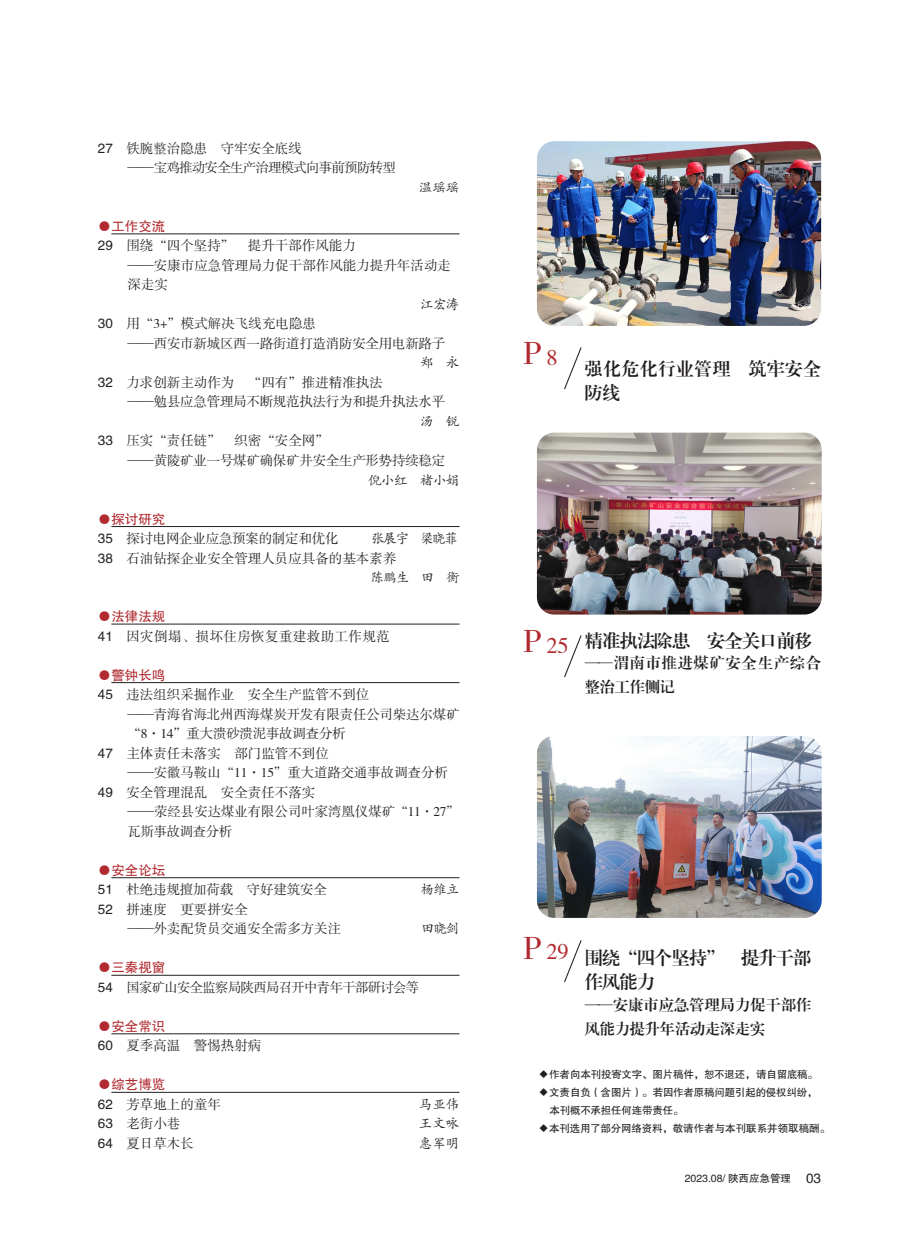
<style>
.page{position:relative;width:919px;height:1238px;background:#fff}
.page>*{position:absolute;margin:0;border:0;box-sizing:border-box;transform-origin:0 0}
.大标题{font:33px "FZSSK GBK1 0";color:#b02a2f}
.大标题-2{font:22.5px "FZSSK GBK1 0";color:#b02a2f}
.目录{font:18px/24px "FZXBSK GBK1 0";letter-spacing:-.03em;color:#231f20}
.目录-2{font:18px/24px "FZXBSK GBK1 0";letter-spacing:.035em;color:#231f20}
.目录-3{font:15px/24px "FZXBSK GBK1 0";letter-spacing:.015em;color:#231f20}
.目录-4{font:15px/24px "FZXBSK GBK1 0";letter-spacing:.065em;color:#231f20}
.目录-5{font:13.5px/19.5px "FZSSK GBK1 0";color:#231f20}
.目录-6{font:13.5px "FZSSK GBK1 0";letter-spacing:-.02em;color:#231f20}
.目录-7{font:13.5px "FZKTK GBK1 0";letter-spacing:-.04em;color:#231f20}
.目录标题{font:13.5px "FZHTK GBK1 0";color:#b02a2f}
.目录-8{font:13.5px "FZSSK GBK1 0";letter-spacing:-.04em;color:#231f20}
.目录-9{font:13.5px "FZSSK GBK1 0";letter-spacing:-.06em;color:#231f20}
.目录-10{font:13.5px "FZSSK GBK1 0";letter-spacing:.03em;color:#231f20}
.内文{font:10.5px "FZHTK GBK1 0";letter-spacing:-.02em;color:#231f20}
.内文-2{font:10.5px "FZHTK GBK1 0";color:#231f20}
.s1{font-family:"FZHTK GBK1 0"}
.s2{font-size:13.5px}
</style>
<div class="page">
<img style="left:537px;top:141px;width:284px;height:185px">
<hr style="left:111px;top:233px;width:348px;height:1px;background:#231f20">
<hr style="left:111px;top:526px;width:348px;height:1px;background:#231f20">
<hr style="left:111px;top:623px;width:348px;height:1px;background:#231f20">
<hr style="left:111px;top:682px;width:348px;height:1px;background:#231f20">
<hr style="left:111px;top:877px;width:348px;height:1px;background:#231f20">
<hr style="left:111px;top:974px;width:348px;height:1px;background:#231f20">
<hr style="left:111px;top:1033px;width:348px;height:1px;background:#231f20">
<hr style="left:111px;top:1091px;width:348px;height:1px;background:#231f20">
<img style="left:537px;top:432px;width:284px;height:182px">
<img style="left:537px;top:736px;width:284px;height:181px">
<svg style="left:564px;top:347px;width:18px;height:43px"></svg>
<svg style="left:564px;top:635px;width:18px;height:43px"></svg>
<svg style="left:564px;top:940px;width:18px;height:43px"></svg>
<p class="目录-5" style="left:98px;top:139px;width:205px"><span class="s1">27</span> 铁腕整治隐患 守牢安全底线</p>
<p class="目录-9" style="left:128px;top:161px;width:270px">——宝鸡推动安全生产治理模式向事前预防转型</p>
<p class="目录-7" style="left:419px;top:180px;width:42px">温瑶瑶</p>
<p class="目录标题" style="left:98px;top:219px;width:69px">●工作交流</p>
<p class="目录-5" style="left:98px;top:237px;width:259px"><span class="s1">29</span> 围绕“四个坚持” 提升干部作风能力</p>
<p class="目录-5" style="left:128px;top:256px;width:325px">——安康市应急管理局力促干部作风能力提升年活动走深走实</p>
<p class="目录-7" style="left:420px;top:297px;width:41px">江宏涛</p>
<p class="目录-5" style="left:98px;top:315px;width:220px"><span class="s1">30</span> 用“3+”模式解决飞线充电隐患</p>
<p class="目录-6" style="left:128px;top:336px;width:319px">——西安市新城区西一路街道打造消防安全用电新路子</p>
<p class="目录-7" style="left:420px;top:356px;width:41px">郑 永</p>
<p class="目录-5" style="left:98px;top:373px;width:286px"><span class="s1">32</span> 力求创新主动作为 “四有”推进精准执法</p>
<p class="目录-6" style="left:128px;top:395px;width:319px">——勉县应急管理局不断规范执法行为和提升执法水平</p>
<p class="目录-7" style="left:420px;top:414px;width:41px">汤 锐</p>
<p class="目录-5" style="left:98px;top:432px;width:232px"><span class="s1">33</span> 压实“责任链” 织密“安全网”</p>
<p class="目录-6" style="left:128px;top:453px;width:319px">——黄陵矿业一号煤矿确保矿井安全生产形势持续稳定</p>
<p class="目录-7" style="left:368px;top:473px;width:93px">倪小红 褚小娟</p>
<p class="目录标题" style="left:98px;top:511px;width:69px">●探讨研究</p>
<p class="目录-6" style="left:98px;top:531px;width:242px"><span class="s1">35</span> 探讨电网企业应急预案的制定和优化</p>
<p class="目录-7" style="left:371px;top:531px;width:88px">张展宇 梁晓菲</p>
<p class="目录-5" style="left:98px;top:549px;width:300px"><span class="s1">38</span> 石油钻探企业安全管理人员应具备的基本素养</p>
<p class="目录-7" style="left:371px;top:570px;width:90px">陈鹏生 田 衡</p>
<p class="目录标题" style="left:98px;top:609px;width:69px">●法律法规</p>
<p class="目录-10" style="left:98px;top:629px;width:293px"><span class="s1">41</span> 因灾倒塌、损坏住房恢复重建救助工作规范</p>
<p class="目录标题" style="left:98px;top:667px;width:69px">●警钟长鸣</p>
<p class="目录-5" style="left:98px;top:685px;width:273px"><span class="s1">45</span> 违法组织采掘作业 安全生产监管不到位</p>
<p class="目录-5" style="left:128px;top:705px;width:333px">——青海省海北州西海煤炭开发有限责任公司柴达尔煤矿“8·14”重大溃砂溃泥事故调查分析</p>
<p class="目录-5" style="left:98px;top:744px;width:232px"><span class="s1">47</span> 主体责任未落实 部门监管不到位</p>
<p class="目录-5" style="left:128px;top:763px;width:322px">——安徽马鞍山“11·15”重大道路交通事故调查分析</p>
<p class="目录-5" style="left:98px;top:783px;width:219px"><span class="s1">49</span> 安全管理混乱 安全责任不落实</p>
<p class="目录-5" style="left:128px;top:802px;width:333px">——荥经县安达煤业有限公司叶家湾凰仪煤矿“11·27”瓦斯事故调查分析</p>
<p class="目录标题" style="left:98px;top:862px;width:69px">●安全论坛</p>
<p class="目录-5" style="left:98px;top:880px;width:231px"><span class="s1">51</span> 杜绝违规擅加荷载 守好建筑安全</p>
<p class="目录-7" style="left:420px;top:882px;width:40px">杨维立</p>
<p class="目录-5" style="left:98px;top:900px;width:151px"><span class="s1">52</span> 拼速度 更要拼安全</p>
<p class="目录-5" style="left:128px;top:919px;width:215px">——外卖配货员交通安全需多方关注</p>
<p class="目录-7" style="left:421px;top:921px;width:40px">田晓剑</p>
<p class="目录标题" style="left:98px;top:960px;width:69px">●三秦视窗</p>
<p class="目录-8" style="left:98px;top:980px;width:323px"><span class="s1">54</span> 国家矿山安全监察局陕西局召开中青年干部研讨会等</p>
<p class="目录标题" style="left:98px;top:1018px;width:69px">●安全常识</p>
<p class="目录-5" style="left:98px;top:1036px;width:165px"><span class="s1">60</span> 夏季高温 警惕热射病</p>
<p class="目录标题" style="left:98px;top:1077px;width:69px">●综艺博览</p>
<p class="目录-5" style="left:98px;top:1095px;width:124px"><span class="s1">62</span> 芳草地上的童年</p>
<p class="目录-7" style="left:419px;top:1097px;width:42px">马亚伟</p>
<p class="目录-5" style="left:98px;top:1114px;width:84px"><span class="s1">63</span> 老街小巷</p>
<p class="目录-7" style="left:419px;top:1116px;width:42px">王文咏</p>
<p class="目录-5" style="left:98px;top:1134px;width:97px"><span class="s1">64</span> 夏日草木长</p>
<p class="目录-7" style="left:419px;top:1136px;width:42px">惠军明</p>
<p class="大标题" style="left:523px;top:336px;width:20px">P</p>
<p class="大标题-2" style="left:546px;top:345px;width:13px">8</p>
<p class="目录-2" style="left:585px;top:357px;width:238px">强化危化行业管理 筑牢安全防线</p>
<p class="大标题" style="left:523px;top:624px;width:20px">P</p>
<p class="大标题-2" style="left:546px;top:633px;width:24px">25</p>
<p class="目录" style="left:585px;top:629px;width:229px">精准执法除患 安全关口前移</p>
<p class="目录-4" style="left:585px;top:651px;width:237px">——渭南市推进煤矿安全生产综合整治工作侧记</p>
<p class="大标题" style="left:523px;top:930px;width:20px">P</p>
<p class="大标题-2" style="left:546px;top:939px;width:24px">29</p>
<p class="目录" style="left:585px;top:946px;width:228px">围绕“四个坚持” 提升干部作风能力</p>
<p class="目录-3" style="left:585px;top:992px;width:228px">——安康市应急管理局力促干部作风能力提升年活动走深走实</p>
<p class="内文" style="left:538px;top:1068px;width:281px">◆作者向本刊投寄文字、图片稿件，恕不退还，请自留底稿。</p>
<p class="内文" style="left:538px;top:1086px;width:280px">◆文责自负（含图片）。若因作者原稿问题引起的侵权纠纷，</p>
<p class="内文" style="left:549px;top:1104px;width:135px">本刊概不承担任何连带责任。</p>
<p class="内文-2" style="left:538px;top:1122px;width:293px">◆本刊选用了部分网络资料，敬请作者与本刊联系并领取稿酬。</p>
<p class="内文-2" style="left:684px;top:1172px;width:138px">2023.08/ 陕西应急管理 <span class="s2">03</span></p>
</div>
